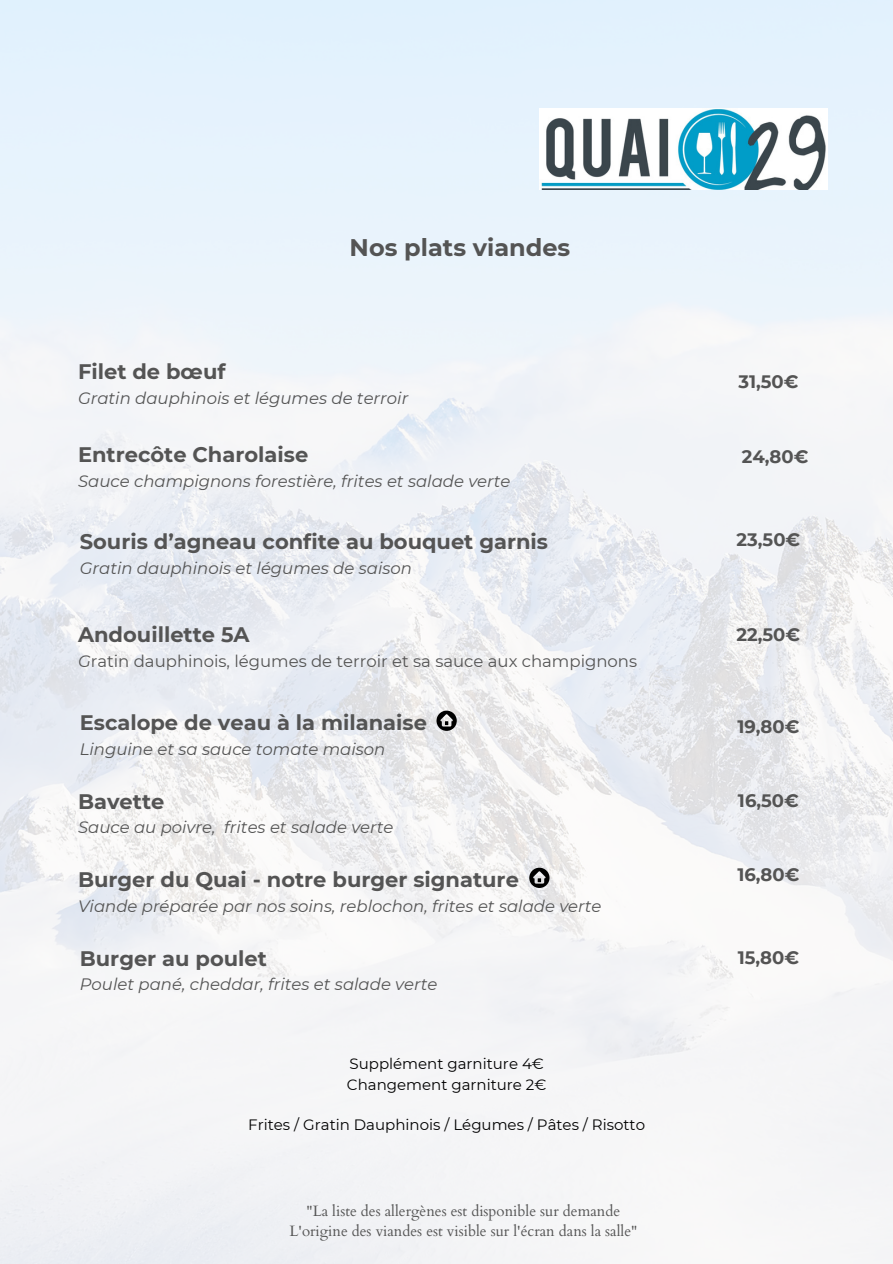
<style>
.page{position:relative;width:893px;height:1264px;background:#fff}
.page>*{position:absolute;margin:0;border:0;box-sizing:border-box;transform-origin:0 0}
.t1{font:700 24px "Montserrat";color:#545454}
.t2{font:700 21px "Montserrat";color:#545454}
.t3{font:700 18px "Montserrat";color:#545454}
.t4{font:italic 16.5px "Montserrat";color:#545454}
.t5{font:16.5px "Montserrat";color:#545454}
.t6{font:15px "Cardo";color:#545454}
.t7{font:15px "Montserrat";color:#000}
.s1{font-style:italic}
</style>
<div class="page">
<img style="left:0;top:0;width:892px;height:1263px">
<svg style="left:436px;top:710px;width:20px;height:21px"></svg>
<svg style="left:529px;top:867px;width:20px;height:21px"></svg>
<img style="left:539px;top:108px;width:288px;height:81px">
<h2 class="t1" style="left:349px;top:232px;width:222px">Nos plats viandes</h2>
<p class="t2" style="left:78px;top:358px;width:149px">Filet de bœuf</p>
<p class="t4" style="left:78px;top:388px;width:332px">Gratin dauphinois et légumes de terroir</p>
<p class="t2" style="left:78px;top:441px;width:232px">Entrecôte Charolaise</p>
<p class="t4" style="left:78px;top:471px;width:434px">Sauce champignons forestière, frites et salade verte</p>
<h3 class="t2" style="left:80px;top:529px;width:469px">Souris d’agneau confite au bouquet garnis</h3>
<h3 class="t4" style="left:80px;top:558px;width:334px">Gratin dauphinois et légumes de saison</h3>
<h4 class="t2" style="left:78px;top:622px;width:173px">Andouillette 5A</h4>
<h4 class="t5" style="left:78px;top:651px;width:560px"><span class="s1">G</span>ratin dauphinois, légumes de terroir et sa sauce aux champignons</h4>
<h3 class="t2" style="left:80px;top:709px;width:348px">Escalope de veau à la milanaise</h3>
<h3 class="t4" style="left:80px;top:738px;width:307px">Linguine et sa sauce tomate maison</h3>
<h4 class="t2" style="left:78px;top:788px;width:88px">Bavette</h4>
<h4 class="t4" style="left:78px;top:817px;width:317px">Sauce au poivre, frites et salade verte</h4>
<h3 class="t2" style="left:78px;top:866px;width:442px">Burger du Quai - notre burger signature</h3>
<h3 class="t4" style="left:78px;top:895px;width:525px">Viande préparée par nos soins, reblochon, frites et salade verte</h3>
<h3 class="t2" style="left:80px;top:945px;width:189px">Burger au poulet</h3>
<h3 class="t4" style="left:80px;top:974px;width:359px">Poulet pané, cheddar, frites et salade verte</h3>
<h3 class="t7" style="left:349px;top:1054px;width:196px">Supplément garniture 4€</h3>
<h3 class="t7" style="left:347px;top:1075px;width:201px">Changement garniture 2€</h3>
<h3 class="t7" style="left:248px;top:1115px;width:398px">Frites / Gratin Dauphinois / Légumes / Pâtes / Risotto</h3>
<h4 class="t6" style="left:306px;top:1201px;width:315px">"La liste des allergènes est disponible sur demande</h4>
<h4 class="t6" style="left:289px;top:1221px;width:349px">L'origine des viandes est visible sur l'écran dans la salle"</h4>
<p class="t3" style="left:738px;top:371px;width:62px">31,50€</p>
<h1 class="t3" style="left:741px;top:446px;width:68px">24,80€</h1>
<p class="t3" style="left:736px;top:529px;width:65px">23,50€</p>
<p class="t3" style="left:736px;top:623px;width:65px">22,50€</p>
<h4 class="t3" style="left:737px;top:715px;width:64px">19,80€</h4>
<h3 class="t3" style="left:738px;top:789px;width:62px">16,50€</h3>
<h4 class="t3" style="left:737px;top:863px;width:64px">16,80€</h4>
<h4 class="t3" style="left:737px;top:946px;width:63px">15,80€</h4>
</div>
